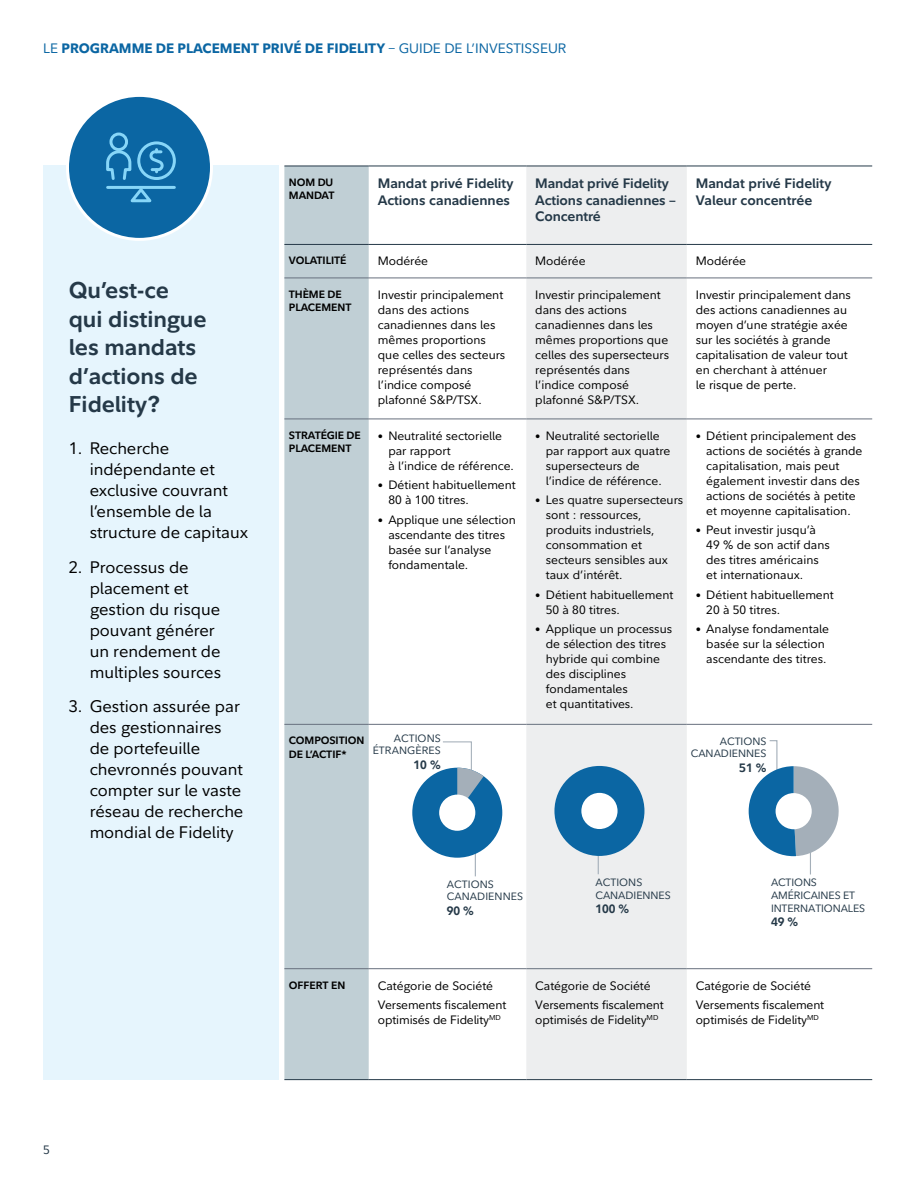
<style>
.page{position:relative;width:918px;height:1188px;background:#fff}
.page>*{position:absolute;margin:0;border:0;box-sizing:border-box;transform-origin:0 0}
.t1{font:700 22.5px/28.5px "Fidelity Sans";color:#253948}
.t2{font:16.5px/21px "Fidelity Sans";color:#000}
.t3{font:700 13.5px/16.5px "Fidelity Sans";letter-spacing:-.005em;color:#253948}
.t4{font:800 13.5px "Fidelity Sans";color:#0b66a3}
.t5{font:12px/15px "Fidelity Sans";color:#000}
.t6{font:700 12px "Fidelity Sans";color:#253948}
.t7{font:12px "Fidelity Sans";color:#253948}
.t8{font:10.5px/12.6px "Fidelity Sans";color:#253948}
.t9{font:700 10.5px/13.5px "Fidelity Sans";letter-spacing:-.005em;color:#000}
.s1{font-weight:400}
.s2{font-weight:300;font-size:10.5px}
</style>
<div class="page">
<div style="left:43px;top:166px;width:236px;height:914px;background:#e6f5fd"></div>
<div style="left:284px;top:167px;width:85px;height:912px;background:#c0cfd5"></div>
<div style="left:526px;top:167px;width:161px;height:912px;background:#edeeef"></div>
<hr style="left:284px;top:166px;width:85px;height:1px;background:#253948">
<hr style="left:369px;top:166px;width:157px;height:1px;background:#253948">
<hr style="left:526px;top:166px;width:161px;height:1px;background:#253948">
<hr style="left:687px;top:166px;width:185px;height:1px;background:#253948">
<hr style="left:284px;top:244px;width:85px;height:1px;background:#253948">
<hr style="left:369px;top:244px;width:157px;height:1px;background:#253948">
<hr style="left:526px;top:244px;width:161px;height:1px;background:#253948">
<hr style="left:687px;top:244px;width:185px;height:1px;background:#253948">
<hr style="left:284px;top:1079px;width:85px;height:1px;background:#253948">
<hr style="left:369px;top:1079px;width:157px;height:1px;background:#253948">
<hr style="left:526px;top:1079px;width:161px;height:1px;background:#253948">
<hr style="left:687px;top:1079px;width:185px;height:1px;background:#253948">
<hr style="left:284px;top:278px;width:85px;height:1px;background:#67707e">
<hr style="left:369px;top:278px;width:157px;height:1px;background:#67707e">
<hr style="left:526px;top:278px;width:161px;height:1px;background:#67707e">
<hr style="left:687px;top:278px;width:185px;height:1px;background:#67707e">
<hr style="left:284px;top:419px;width:85px;height:1px;background:#67707e">
<hr style="left:369px;top:419px;width:157px;height:1px;background:#67707e">
<hr style="left:526px;top:419px;width:161px;height:1px;background:#67707e">
<hr style="left:687px;top:419px;width:185px;height:1px;background:#67707e">
<hr style="left:284px;top:724px;width:85px;height:1px;background:#67707e">
<hr style="left:369px;top:724px;width:157px;height:1px;background:#67707e">
<hr style="left:526px;top:724px;width:161px;height:1px;background:#67707e">
<hr style="left:687px;top:724px;width:185px;height:1px;background:#67707e">
<hr style="left:284px;top:968px;width:85px;height:1px;background:#67707e">
<hr style="left:369px;top:968px;width:157px;height:1px;background:#67707e">
<hr style="left:526px;top:968px;width:161px;height:1px;background:#67707e">
<hr style="left:687px;top:968px;width:185px;height:1px;background:#67707e">
<svg style="left:464px;top:854px;width:12px;height:23px"></svg>
<div style="left:412px;top:768px;width:90px;height:90px;background:#0b66a3;border-radius:45px"></div>
<svg style="left:442px;top:741px;width:42px;height:72px"></svg>
<div style="left:439px;top:795px;width:36px;height:36px;background:#fff;border-radius:50%"></div>
<hr style="left:598px;top:827px;width:1px;height:47px;background:#a4afb9">
<div style="left:554px;top:766px;width:90px;height:90px;background:#0b66a3;border-radius:45px"></div>
<div style="left:581px;top:793px;width:37px;height:36px;background:#fff;border-radius:50%"></div>
<svg style="left:749px;top:740px;width:90px;height:135px"></svg>
<div style="left:776px;top:793px;width:36px;height:36px;background:#fff;border-radius:50%"></div>
<div style="left:68px;top:95px;width:144px;height:144px;background:#0b66a3;border-radius:50%"></div>
<div style="left:137px;top:141px;width:39px;height:39px;border:3px solid #87d6f8;border-radius:50%"></div>
<div style="left:109px;top:133px;width:19px;height:18px;border:3px solid #87d6f8;border-radius:50%"></div>
<hr style="left:108px;top:186px;width:66px;height:3px;background:#87d6f8">
<svg style="left:106px;top:149px;width:59px;height:54px"></svg>
<div style="left:66px;top:94px;width:147px;height:147px;border:3px solid #fff;border-radius:50%"></div>
<p class="t4" style="left:43px;top:40px;width:525px"><span class="s1">LE</span> PROGRAMME DE PLACEMENT PRIVÉ DE FIDELITY <span class="s1">– GUIDE DE L’INVESTISSEUR</span></p>
<h1 class="t1" style="left:69px;top:276px;width:139px">Qu’est-ce qui distingue les mandats d’actions de<br>Fidelity?</h1>
<h2 class="t2" style="left:90px;top:438px;width:160px;text-indent:-21px">1. Recherche indépendante et exclusive couvrant l’ensemble de la structure de capitaux</h2>
<h2 class="t2" style="left:90px;top:556px;width:133px;text-indent:-21px">2. Processus de placement et gestion du risque pouvant générer un rendement de multiples sources</h2>
<h2 class="t2" style="left:90px;top:696px;width:155px;text-indent:-21px">3. Gestion assurée par des gestionnaires de portefeuille chevronnés pouvant compter sur le vaste réseau de recherche mondial de Fidelity</h2>
<p class="t9" style="left:289px;top:175px;width:47px">NOM DU<br>MANDAT</p>
<p class="t3" style="left:378px;top:175px;width:138px">Mandat privé Fidelity<br>Actions canadiennes</p>
<p class="t3" style="left:535px;top:175px;width:142px">Mandat privé Fidelity<br>Actions canadiennes –<br>Concentré</p>
<p class="t3" style="left:696px;top:175px;width:138px">Mandat privé Fidelity<br>Valeur concentrée</p>
<p class="t9" style="left:289px;top:254px;width:59px">VOLATILITÉ</p>
<p class="t5" style="left:378px;top:254px;width:52px">Modérée</p>
<p class="t5" style="left:535px;top:254px;width:52px">Modérée</p>
<p class="t5" style="left:696px;top:254px;width:52px">Modérée</p>
<p class="t9" style="left:289px;top:287px;width:64px">THÈME DE<br>PLACEMENT</p>
<p class="t5" style="left:378px;top:287px;width:129px">Investir principalement dans des actions canadiennes dans les mêmes proportions que celles des secteurs représentés dans l’indice composé plafonné S&amp;P/TSX.</p>
<p class="t5" style="left:535px;top:287px;width:135px">Investir principalement dans des actions canadiennes dans les mêmes proportions que celles des supersecteurs représentés dans l’indice composé plafonné S&amp;P/TSX.</p>
<p class="t5" style="left:696px;top:287px;width:157px">Investir principalement dans des actions canadiennes au moyen d’une stratégie axée sur les sociétés à grande capitalisation de valeur tout en cherchant à atténuer<br>le risque de perte.</p>
<p class="t9" style="left:289px;top:428px;width:73px">STRATÉGIE DE<br>PLACEMENT</p>
<p class="t5" style="left:388px;top:428px;width:127px;text-indent:-10px"><span class="s2">•</span> Neutralité sectorielle par rapport<br>à l’indice de référence.</p>
<p class="t5" style="left:388px;top:478px;width:129px;text-indent:-11px"><span class="s2">•</span> Détient habituellement<br>80 à 100 titres.</p>
<p class="t5" style="left:388px;top:512px;width:129px;text-indent:-10px"><span class="s2">•</span> Applique une sélection ascendante des titres basée sur l’analyse fondamentale.</p>
<p class="t5" style="left:546px;top:428px;width:126px;text-indent:-10px"><span class="s2">•</span> Neutralité sectorielle par rapport aux quatre supersecteurs de l’indice de référence.</p>
<p class="t5" style="left:546px;top:493px;width:139px;text-indent:-10px"><span class="s2">•</span> Les quatre supersecteurs sont : ressources, produits industriels, consommation et secteurs sensibles aux taux d’intérêt.</p>
<p class="t5" style="left:546px;top:587px;width:129px;text-indent:-10px"><span class="s2">•</span> Détient habituellement<br>50 à 80 titres.</p>
<p class="t5" style="left:546px;top:622px;width:128px;text-indent:-10px"><span class="s2">•</span> Applique un processus de sélection des titres hybride qui combine des disciplines fondamentales<br>et quantitatives.</p>
<p class="t5" style="left:706px;top:428px;width:158px;text-indent:-10px"><span class="s2">•</span> Détient principalement des actions de sociétés à grande capitalisation, mais peut également investir dans des actions de sociétés à petite et moyenne capitalisation.</p>
<p class="t5" style="left:706px;top:523px;width:125px;text-indent:-10px"><span class="s2">•</span> Peut investir jusqu’à<br>49 % de son actif dans des titres américains et internationaux.</p>
<p class="t5" style="left:706px;top:587px;width:129px;text-indent:-10px"><span class="s2">•</span> Détient habituellement<br>20 à 50 titres.</p>
<p class="t5" style="left:706px;top:622px;width:124px;text-indent:-10px"><span class="s2">•</span> Analyse fondamentale basée sur la sélection ascendante des titres.</p>
<p class="t9" style="left:289px;top:734px;width:77px">COMPOSITION<br>DE L’ACTIF*</p>
<p class="t8" style="left:373px;top:732px;width:70px;text-align:right">ACTIONS<br>ÉTRANGÈRES</p>
<p class="t6" style="left:414px;top:756px;width:29px">10 %</p>
<p class="t8" style="left:691px;top:735px;width:77px;text-align:right">ACTIONS<br>CANADIENNES</p>
<p class="t6" style="left:739px;top:759px;width:29px">51 %</p>
<p class="t8" style="left:447px;top:878px;width:78px">ACTIONS<br>CANADIENNES</p>
<p class="t6" style="left:447px;top:903px;width:29px">90 %</p>
<p class="t8" style="left:595px;top:876px;width:77px">ACTIONS<br>CANADIENNES</p>
<p class="t6" style="left:595px;top:901px;width:35px">100 %</p>
<p class="t9" style="left:289px;top:978px;width:58px">OFFERT EN</p>
<p class="t5" style="left:378px;top:976px;width:130px;line-height:19.5px">Catégorie de Société<br>Versements fiscalement</p>
<p class="t5" style="left:378px;top:1012px;width:125px">optimisés de Fidelity<sup>MD</sup></p>
<p class="t5" style="left:535px;top:976px;width:130px;line-height:19.5px">Catégorie de Société<br>Versements fiscalement</p>
<p class="t5" style="left:535px;top:1012px;width:125px">optimisés de Fidelity<sup>MD</sup></p>
<p class="t8" style="left:771px;top:876px;width:96px">ACTIONS<br>AMÉRICAINES ET<br>INTERNATIONALES</p>
<p class="t6" style="left:771px;top:914px;width:29px">49 %</p>
<p class="t5" style="left:696px;top:976px;width:130px;line-height:19.5px">Catégorie de Société<br>Versements fiscalement</p>
<p class="t5" style="left:696px;top:1012px;width:125px">optimisés de Fidelity<sup>MD</sup></p>
<p class="t7" style="left:43px;top:1142px;width:8px">5</p>
</div>
